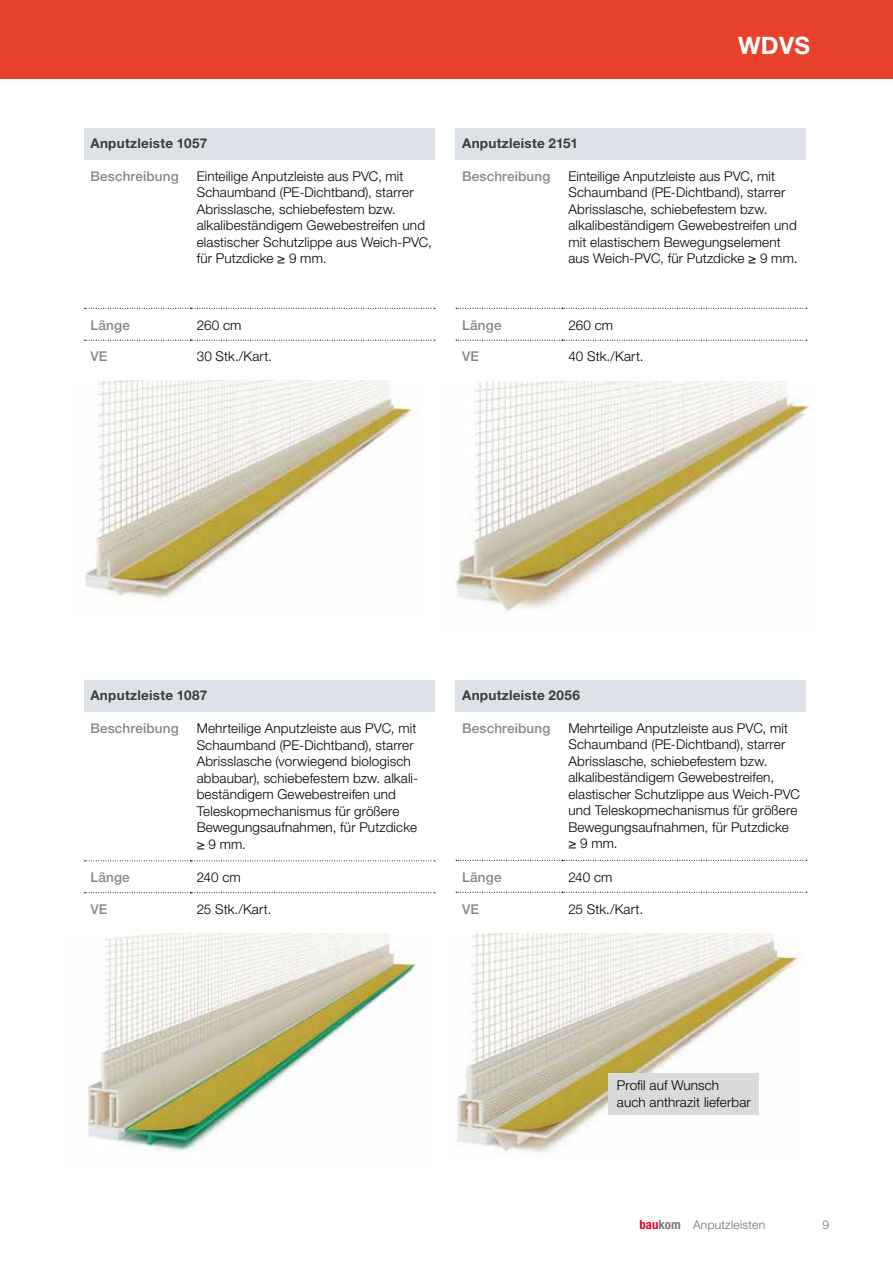
<style>
.page{position:relative;width:893px;height:1263px;background:#fff}
.page>*{position:absolute;margin:0;border:0;box-sizing:border-box;transform-origin:0 0}
.t1{font:700 24px "Helvetica Neue LT Pro";color:#fff}
.t2{font:300 13.5px/16.5px "Helvetica Neue LT Pro";letter-spacing:.01em;color:#000}
.t3{font:500 13.5px "Helvetica Neue";letter-spacing:.015em;color:#878787}
.t4{font:700 13.5px "Helvetica Neue LT Pro";letter-spacing:.02em;color:#3c3c3b}
.t5{font:300 13.5px/16.5px "Helvetica Neue";letter-spacing:.01em;color:#000}
.t6{font:300 12px "Helvetica Neue";letter-spacing:.02em;color:#706f6f}
.s1{font-weight:700;font-stretch:condensed;font-size:12.75px;color:#e4042a}
.s2{font-weight:700;font-stretch:condensed;font-size:12.75px;color:#7c7b7b}
</style>
<div class="page">
<div style="left:0;top:0;width:893px;height:79px;background:#e8412c"></div>
<img style="left:85px;top:381px;width:334px;height:223px">
<img style="left:455px;top:381px;width:355px;height:232px">
<img style="left:88px;top:933px;width:337px;height:219px">
<div style="left:84px;top:680px;width:350px;height:32px;background:#dce2e7"></div>
<svg style="left:84px;top:860px;width:351px;height:1px"></svg>
<svg style="left:84px;top:892px;width:351px;height:1px"></svg>
<div style="left:84px;top:128px;width:350px;height:31px;background:#dce2e7"></div>
<svg style="left:84px;top:308px;width:351px;height:1px"></svg>
<svg style="left:84px;top:340px;width:351px;height:1px"></svg>
<div style="left:456px;top:128px;width:350px;height:31px;background:#dce2e7"></div>
<svg style="left:456px;top:308px;width:351px;height:1px"></svg>
<svg style="left:456px;top:340px;width:351px;height:1px"></svg>
<img style="left:456px;top:933px;width:347px;height:220px">
<div style="left:456px;top:680px;width:350px;height:31px;background:#dce2e7"></div>
<svg style="left:456px;top:860px;width:351px;height:1px"></svg>
<svg style="left:456px;top:892px;width:351px;height:1px"></svg>
<div style="left:608px;top:1073px;width:151px;height:42px;background:#dadada"></div>
<h1 class="t1" style="left:738px;top:31px;width:73px">WDVS</h1>
<p class="t4" style="left:90px;top:135px;width:118px">Anputzleiste 1057</p>
<p class="t3" style="left:90px;top:168px;width:90px">Beschreibung</p>
<p class="t2" style="left:197px;top:167px;width:237px">Einteilige Anputzleiste aus PVC, mit Schaumband (PE-Dichtband), starrer Abrisslasche, schiebefestem bzw. alkalibeständigem Gewebestreifen und elastischer Schutzlippe aus Weich-PVC, für Putzdicke ≥ 9 mm.</p>
<p class="t3" style="left:90px;top:317px;width:41px">Länge</p>
<p class="t2" style="left:197px;top:316px;width:46px">260 cm</p>
<p class="t3" style="left:90px;top:349px;width:18px">VE</p>
<p class="t2" style="left:197px;top:348px;width:77px">30 Stk./Kart.</p>
<p class="t4" style="left:462px;top:135px;width:117px">Anputzleiste 2151</p>
<p class="t3" style="left:462px;top:168px;width:90px">Beschreibung</p>
<p class="t2" style="left:568px;top:167px;width:231px">Einteilige Anputzleiste aus PVC, mit Schaumband (PE-Dichtband), starrer Abrisslasche, schiebefestem bzw. alkalibeständigem Gewebestreifen und mit elastischem Bewegungselement aus Weich-PVC, für Putzdicke ≥ 9 mm.</p>
<p class="t3" style="left:462px;top:317px;width:41px">Länge</p>
<p class="t2" style="left:568px;top:316px;width:46px">260 cm</p>
<p class="t3" style="left:462px;top:349px;width:18px">VE</p>
<p class="t2" style="left:568px;top:348px;width:77px">40 Stk./Kart.</p>
<p class="t4" style="left:90px;top:687px;width:118px">Anputzleiste 1087</p>
<p class="t3" style="left:90px;top:720px;width:90px">Beschreibung</p>
<p class="t2" style="left:197px;top:720px;width:223px">Mehrteilige Anputzleiste aus PVC, mit Schaumband (PE-Dichtband), starrer Abrisslasche (vorwiegend biologisch abbaubar), schiebefestem bzw. alkali&shy;beständigem Gewebestreifen und Teleskopmechanismus für größere Bewegungsaufnahmen, für Putzdicke ≥ 9 mm.</p>
<p class="t3" style="left:90px;top:869px;width:41px">Länge</p>
<p class="t2" style="left:197px;top:869px;width:46px">240 cm</p>
<p class="t3" style="left:90px;top:901px;width:18px">VE</p>
<p class="t2" style="left:197px;top:901px;width:76px">25 Stk./Kart.</p>
<p class="t4" style="left:462px;top:687px;width:119px">Anputzleiste 2056</p>
<p class="t3" style="left:462px;top:720px;width:90px">Beschreibung</p>
<p class="t2" style="left:568px;top:719px;width:233px">Mehrteilige Anputzleiste aus PVC, mit Schaumband (PE-Dichtband), starrer Abrisslasche, schiebefestem bzw. alkalibeständigem Gewebestreifen, elastischer Schutzlippe aus Weich-PVC und Teleskopmechanismus für größere Bewegungsaufnahmen, für Putzdicke ≥ 9 mm.</p>
<p class="t3" style="left:462px;top:869px;width:41px">Länge</p>
<p class="t2" style="left:568px;top:868px;width:46px">240 cm</p>
<p class="t3" style="left:462px;top:901px;width:18px">VE</p>
<p class="t2" style="left:568px;top:900px;width:76px">25 Stk./Kart.</p>
<p class="t5" style="left:617px;top:1077px;width:135px">Profil auf Wunsch auch anthrazit lieferbar</p>
<p class="t6" style="left:639px;top:1218px;width:127px"><span class="s1">bau</span><span class="s2">kom</span> Anputzleisten</p>
<p class="t6" style="left:822px;top:1218px;width:8px">9</p>
</div>
